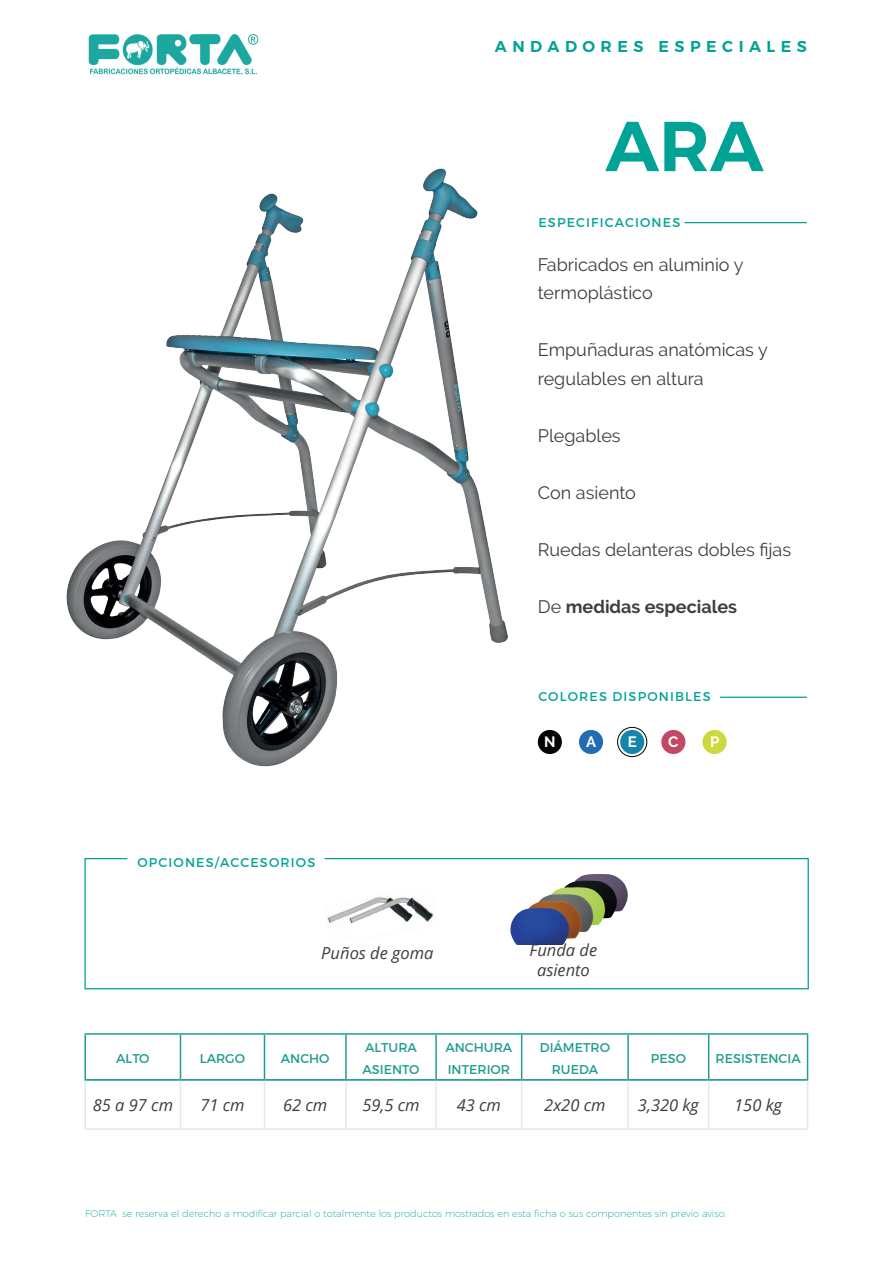
<style>
.page{position:relative;width:893px;height:1263px;background:#fff}
.page>*{position:absolute;margin:0;border:0;box-sizing:border-box;transform-origin:0 0}
.t1{font:600 70.5px "Montserrat";color:#00a395}
.t2{font:18px/28.5px "Raleway";color:#3e3e3f}
.t3{font:700 18px "Raleway";color:#3e3e3f}
.t4{font:italic 16.5px/19.8px "Open Sans";color:#3e3e3f;text-align:center}
.t5{font:600 15.75px "Montserrat";letter-spacing:.35em;color:#00a395}
.t6{font:700 15px "Raleway";color:#fff}
.t7{font:12.75px "Montserrat";letter-spacing:.09em;color:#00a395}
.t8{font:12.75px/21.6px "Montserrat";color:#219b8f}
.t9{font:12.75px/21.6px "Montserrat";color:#219c90}
.t10{font:200 9.75px "Montserrat";color:#00a395}
.s1{font-weight:400}
</style>
<div class="page">
<img style="left:88px;top:35px;width:171px;height:39px">
<div style="left:538px;top:730px;width:24px;height:24px;background:#040503;border-radius:50%"></div>
<div style="left:579px;top:730px;width:24px;height:24px;background:#226bb5;border-radius:50%"></div>
<div style="left:620px;top:730px;width:24px;height:24px;background:#1585aa;border-radius:50%"></div>
<div style="left:661px;top:730px;width:24px;height:24px;background:#c14965;border-radius:12px"></div>
<div style="left:702px;top:730px;width:25px;height:24px;background:#ccd83d;border-radius:50%"></div>
<div style="left:617px;top:727px;width:30px;height:30px;border:1px solid #000001;border-radius:50%"></div>
<div style="left:84px;top:858px;width:725px;height:131px;border:1px solid #00a395"></div>
<svg style="left:127px;top:858px;width:198px;height:2px"></svg>
<hr style="left:684px;top:222px;width:123px;height:1px;background:#00a395">
<hr style="left:720px;top:697px;width:87px;height:1px;background:#00a395">
<img style="left:327px;top:910px;width:17px;height:13px">
<img style="left:418px;top:902px;width:16px;height:20px">
<img style="left:344px;top:896px;width:74px;height:27px">
<img style="left:510px;top:874px;width:118px;height:70px">
<hr style="left:84px;top:1079px;width:96px;height:2px;background:#219b8f">
<hr style="left:264px;top:1079px;width:82px;height:2px;background:#219b8f">
<hr style="left:436px;top:1079px;width:86px;height:2px;background:#219b8f">
<hr style="left:628px;top:1079px;width:81px;height:2px;background:#219b8f">
<hr style="left:180px;top:1081px;width:1px;height:47px;background:#e9e8e7">
<hr style="left:264px;top:1081px;width:1px;height:47px;background:#e9e8e7">
<hr style="left:345px;top:1081px;width:2px;height:47px;background:#e9e8e7">
<hr style="left:435px;top:1081px;width:2px;height:47px;background:#e9e8e7">
<hr style="left:521px;top:1081px;width:1px;height:47px;background:#e9e8e7">
<hr style="left:627px;top:1081px;width:2px;height:47px;background:#e9e8e7">
<hr style="left:708px;top:1081px;width:1px;height:47px;background:#e9e8e7">
<hr style="left:708px;top:1035px;width:1px;height:44px;background:#219c90">
<hr style="left:709px;top:1079px;width:99px;height:2px;background:#219c90">
<hr style="left:521px;top:1035px;width:1px;height:44px;background:#219c90">
<hr style="left:627px;top:1035px;width:2px;height:44px;background:#219c90">
<hr style="left:522px;top:1079px;width:106px;height:2px;background:#219c90">
<hr style="left:345px;top:1035px;width:2px;height:44px;background:#219c90">
<hr style="left:435px;top:1035px;width:2px;height:44px;background:#219c90">
<hr style="left:346px;top:1079px;width:90px;height:2px;background:#219c90">
<hr style="left:180px;top:1035px;width:1px;height:44px;background:#219c90">
<hr style="left:264px;top:1035px;width:1px;height:44px;background:#219c90">
<hr style="left:180px;top:1079px;width:84px;height:2px;background:#219c90">
<hr style="left:84px;top:1033px;width:96px;height:2px;background:#219b8f">
<hr style="left:84px;top:1035px;width:2px;height:44px;background:#219b8f">
<hr style="left:265px;top:1033px;width:80px;height:2px;background:#219b8f">
<hr style="left:437px;top:1033px;width:84px;height:2px;background:#219b8f">
<hr style="left:629px;top:1033px;width:79px;height:2px;background:#219b8f">
<hr style="left:180px;top:1033px;width:85px;height:2px;background:#219c90">
<hr style="left:345px;top:1033px;width:92px;height:2px;background:#219c90">
<hr style="left:521px;top:1033px;width:108px;height:2px;background:#219c90">
<hr style="left:708px;top:1033px;width:100px;height:2px;background:#219c90">
<hr style="left:807px;top:1035px;width:1px;height:44px;background:#219c90">
<hr style="left:84px;top:1081px;width:2px;height:47px;background:#e9e8e7">
<hr style="left:84px;top:1128px;width:96px;height:2px;background:#e9e8e7">
<hr style="left:265px;top:1128px;width:80px;height:2px;background:#e9e8e7">
<hr style="left:437px;top:1128px;width:84px;height:2px;background:#e9e8e7">
<hr style="left:629px;top:1128px;width:79px;height:2px;background:#e9e8e7">
<hr style="left:807px;top:1081px;width:1px;height:47px;background:#e9e8e7">
<hr style="left:180px;top:1128px;width:85px;height:2px;background:#e9e8e7">
<hr style="left:345px;top:1128px;width:92px;height:2px;background:#e9e8e7">
<hr style="left:521px;top:1128px;width:108px;height:2px;background:#e9e8e7">
<hr style="left:708px;top:1128px;width:100px;height:2px;background:#e9e8e7">
<img style="left:66px;top:168px;width:442px;height:599px">
<p class="t5" style="left:495px;top:37px;width:313px">ANDADORES ESPECIALES</p>
<h1 class="t1" style="left:605px;top:102px;width:160px">ARA</h1>
<p class="t7" style="left:538px;top:214px;width:143px">ESPECIFICACIONES</p>
<p class="t2" style="left:538px;top:250px;width:207px">Fabricados en aluminio y termoplástico</p>
<p class="t2" style="left:538px;top:336px;width:232px">Empuñaduras anatómicas y regulables en altura</p>
<p class="t2" style="left:538px;top:421px;width:84px">Plegables</p>
<p class="t2" style="left:538px;top:478px;width:100px">Con asiento</p>
<p class="t2" style="left:538px;top:535px;width:255px">Ruedas delanteras dobles fijas</p>
<p class="t3" style="left:538px;top:596px;width:201px"><span class="s1">De</span> medidas especiales</p>
<p class="t7" style="left:538px;top:689px;width:174px">COLORES DISPONIBLES</p>
<p class="t7" style="left:137px;top:854px;width:179px">OPCIONES/ACCESORIOS</p>
<p class="t6" style="left:544px;top:733px;width:13px">N</p>
<p class="t6" style="left:586px;top:733px;width:12px">A</p>
<p class="t6" style="left:628px;top:733px;width:11px">E</p>
<p class="t6" style="left:668px;top:733px;width:12px">C</p>
<p class="t6" style="left:710px;top:733px;width:11px">P</p>
<p class="t4" style="left:321px;top:943px;width:114px">Puños de goma</p>
<p class="t4" style="left:530px;top:939px;width:69px">Funda de asiento</p>
<p class="t8" style="left:116px;top:1048px;width:35px">ALTO</p>
<p class="t8" style="left:200px;top:1048px;width:47px">LARGO</p>
<p class="t8" style="left:281px;top:1048px;width:50px">ANCHO</p>
<p class="t9" style="left:363px;top:1037px;width:58px">ALTURA<br>ASIENTO</p>
<p class="t8" style="left:445px;top:1037px;width:68px">ANCHURA<br>INTERIOR</p>
<p class="t9" style="left:540px;top:1037px;width:72px;text-align:center">DIÁMETRO<br>RUEDA</p>
<p class="t8" style="left:651px;top:1048px;width:37px">PESO</p>
<p class="t8" style="left:715px;top:1048px;width:87px">RESISTENCIA</p>
<p class="t4" style="left:93px;top:1094px;width:82px">85 a 97 cm</p>
<p class="t4" style="left:200px;top:1094px;width:46px">71 cm</p>
<p class="t4" style="left:283px;top:1094px;width:46px">62 cm</p>
<p class="t4" style="left:362px;top:1094px;width:59px">59,5 cm</p>
<p class="t4" style="left:457px;top:1094px;width:46px">43 cm</p>
<p class="t4" style="left:544px;top:1094px;width:63px">2x20 cm</p>
<p class="t4" style="left:638px;top:1094px;width:62px">3,320 kg</p>
<p class="t4" style="left:734px;top:1094px;width:49px">150 kg</p>
<p class="t10" style="left:85px;top:1208px;width:643px">FORTA se reserva el derecho a modificar parcial o totalmente los productos mostrados en esta ficha o sus componentes sin previo aviso.</p>
</div>
